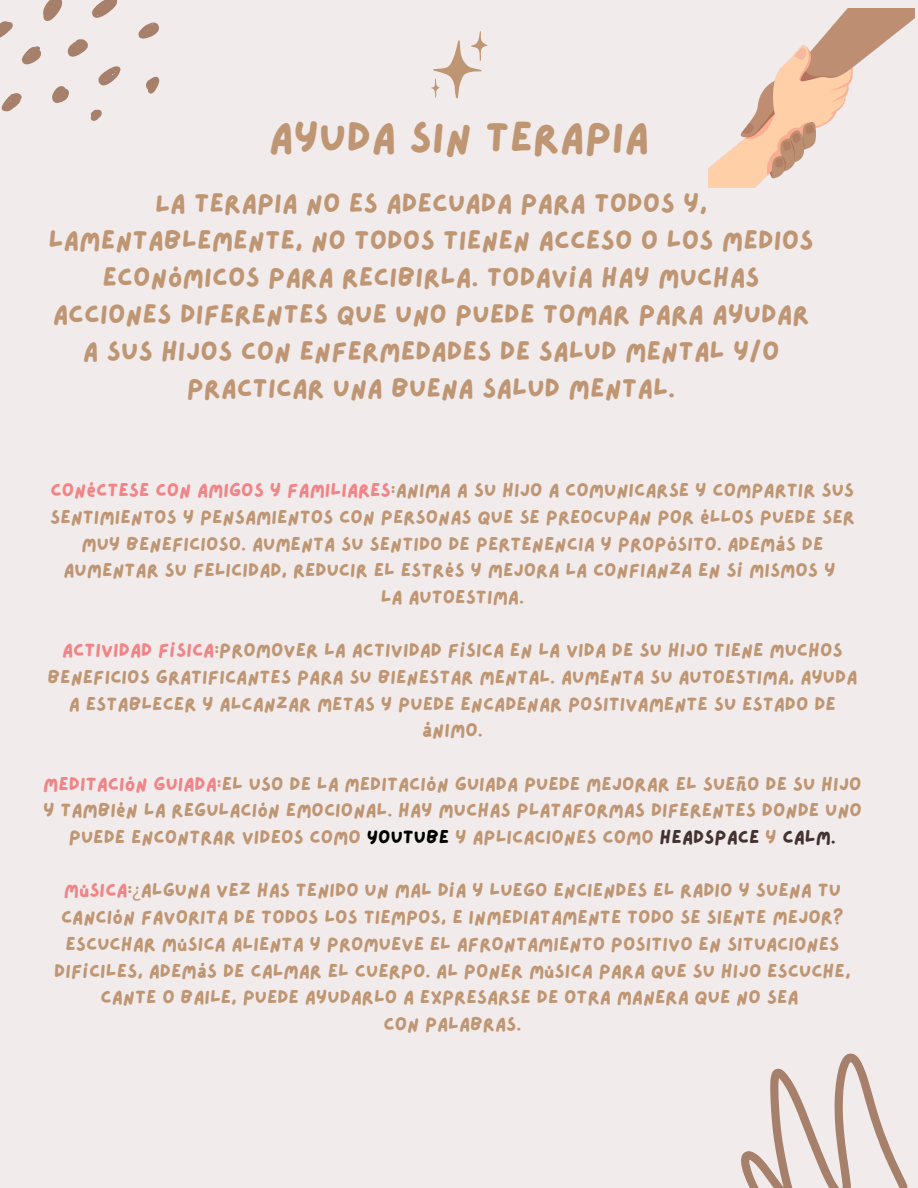
<style>
.page{position:relative;width:918px;height:1188px;background:#f2ebec}
.page>*{position:absolute;margin:0;border:0;box-sizing:border-box;transform-origin:0 0}
.t1{font:42.75px "Lazydog";color:#bf9673}
.t2{font:27px/37.2px "Lazydog";color:#bf9673;text-align:center}
.t3{font:19.2px/26.7px "Lazydog";color:#bf9673;text-align:center}
.s1{color:#f08486}
.s2{color:#000}
.s3{color:#423331}
.s4{font-family:"Noto Sans"}
</style>
<div class="page">
<svg style="left:741px;top:1053px;width:167px;height:135px"></svg>
<svg style="left:0;top:0;width:159px;height:121px"></svg>
<svg style="left:431px;top:31px;width:56px;height:68px"></svg>
<img style="left:709px;top:9px;width:206px;height:179px">
<h1 class="t1" style="left:269px;top:117px;width:382px">AYUDA SIN TERAPIA</h1>
<p class="t2" style="left:48px;top:185px;width:767px">LA TERAPIA NO ES ADECUADA PARA TODOS Y, LAMENTABLEMENTE, NO TODOS TIENEN ACCESO O LOS MEDIOS ECONÓMICOS PARA RECIBIRLA. TODAVÍA HAY MUCHAS ACCIONES DIFERENTES QUE UNO PUEDE TOMAR PARA AYUDAR A SUS HIJOS CON ENFERMEDADES DE SALUD MENTAL Y/O PRACTICAR UNA BUENA SALUD MENTAL.</p>
<p class="t3" style="left:50px;top:478px;width:806px"><span class="s1">CONÉCTESE CON AMIGOS Y FAMILIARES</span>:ANIMA A SU HIJO A COMUNICARSE Y COMPARTIR SUS SENTIMIENTOS Y PENSAMIENTOS CON PERSONAS QUE SE PREOCUPAN POR ÉLLOS PUEDE SER MUY BENEFICIOSO. AUMENTA SU SENTIDO DE PERTENENCIA Y PROPÓSITO. ADEMÁS DE AUMENTAR SU FELICIDAD, REDUCIR EL ESTRÉS Y MEJORA LA CONFIANZA EN SÍ MISMOS Y<br>LA AUTOESTIMA.</p>
<p class="t3" style="left:47px;top:638px;width:811px"><span class="s1">ACTIVIDAD FÍSICA</span>:PROMOVER LA ACTIVIDAD FÍSICA EN LA VIDA DE SU HIJO TIENE MUCHOS BENEFICIOS GRATIFICANTES PARA SU BIENESTAR MENTAL. AUMENTA SU AUTOESTIMA, AYUDA A ESTABLECER Y ALCANZAR METAS Y PUEDE ENCADENAR POSITIVAMENTE SU ESTADO DE ÁNIMO.</p>
<p class="t3" style="left:43px;top:771px;width:820px"><span class="s1">MEDITACIÓN GUIADA:</span>EL USO DE LA MEDITACIÓN GUIADA PUEDE MEJORAR EL SUEÑO DE SU HIJO<br>Y TAMBIÉN LA REGULACIÓN EMOCIONAL. HAY MUCHAS PLATAFORMAS DIFERENTES DONDE UNO<br>PUEDE ENCONTRAR VIDEOS COMO <span class="s2">YOUTUBE</span> Y APLICACIONES COMO <span class="s3">HEADSPACE</span> Y <span class="s3">CALM.</span></p>
<p class="t3" style="left:54px;top:878px;width:798px"><span class="s1">MÚSICA</span>:<span class="s4">¿</span>ALGUNA VEZ HAS TENIDO UN MAL DÍA Y LUEGO ENCIENDES EL RADIO Y SUENA TU CANCIÓN FAVORITA DE TODOS LOS TIEMPOS, E INMEDIATAMENTE TODO SE SIENTE MEJOR?<br>ESCUCHAR MÚSICA ALIENTA Y PROMUEVE EL AFRONTAMIENTO POSITIVO EN SITUACIONES DIFÍCILES, ADEMÁS DE CALMAR EL CUERPO. AL PONER MÚSICA PARA QUE SU HIJO ESCUCHE, CANTE O BAILE, PUEDE AYUDARLO A EXPRESARSE DE OTRA MANERA QUE NO SEA<br>CON PALABRAS.</p>
</div>
